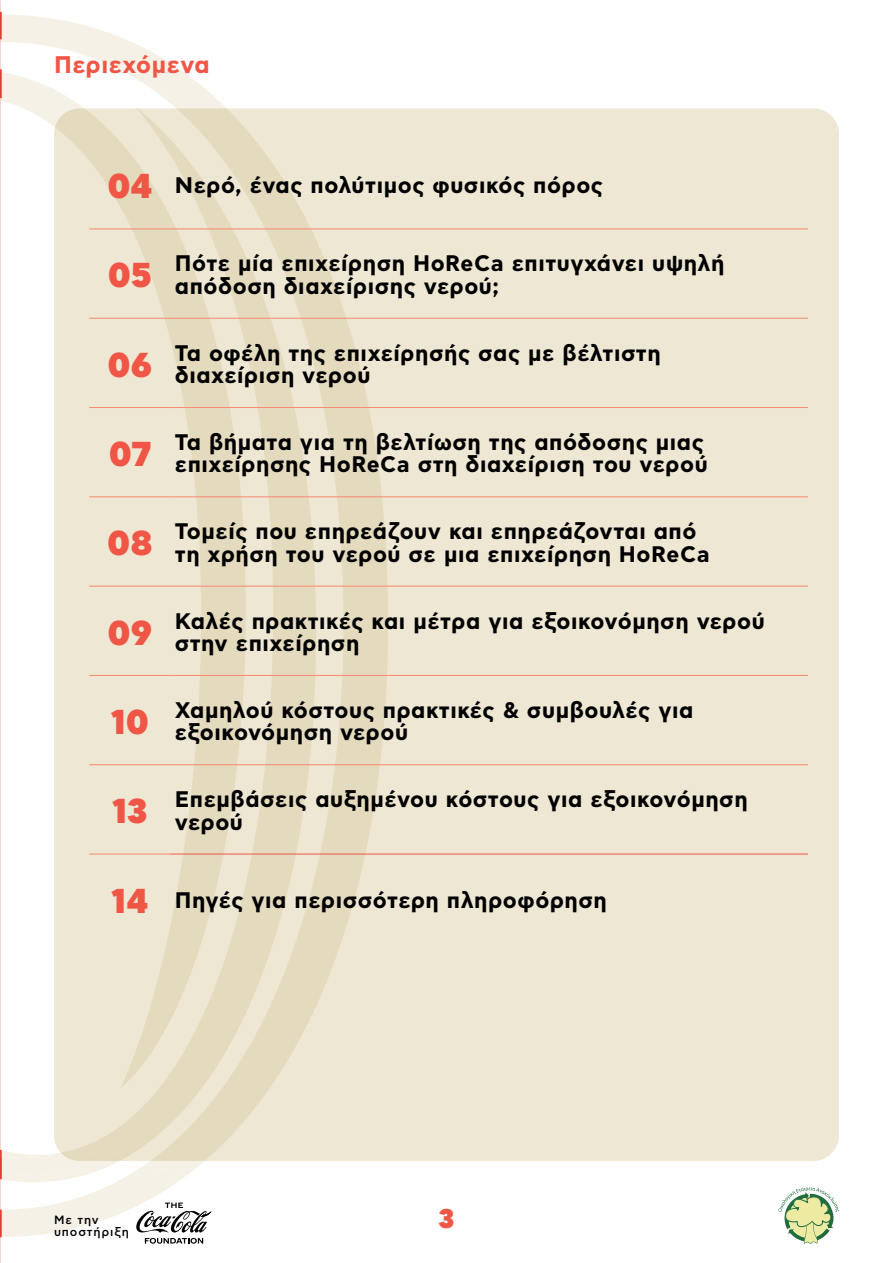
<style>
.page{position:relative;width:893px;height:1263px;background:#fff}
.page>*{position:absolute;margin:0;border:0;box-sizing:border-box;transform-origin:0 0}
.t1{font:900 34.5px "CF Asty Std";letter-spacing:.005em;color:#f05645}
.t2{font:900 27px "CF Asty Std";color:#f05645}
.t3{font:700 24px "CF Asty Std";letter-spacing:.02em;color:#f05645}
.t4{font:700 22.5px/22.5px "CF Asty Std";letter-spacing:.025em;color:#000}
.t5{font:500 12px/12px "CF Asty Std";letter-spacing:.075em;color:#000}
.s1{font-weight:900;font-size:34.5px;color:#f05645}
</style>
<div class="page">
<svg style="left:778px;top:1186px;width:61px;height:58px"></svg>
<div style="left:54px;top:108px;width:785px;height:1053px;background:#eee7d3;border-radius:26px"></div>
<hr style="left:171px;top:229px;width:637px;height:1px;background:#f58970">
<hr style="left:171px;top:318px;width:637px;height:1px;background:#f58970">
<hr style="left:171px;top:407px;width:637px;height:1px;background:#f58970">
<hr style="left:171px;top:497px;width:637px;height:1px;background:#f58970">
<hr style="left:171px;top:586px;width:637px;height:1px;background:#f58970">
<hr style="left:171px;top:675px;width:637px;height:1px;background:#f58970">
<hr style="left:171px;top:764px;width:637px;height:1px;background:#f58970">
<hr style="left:171px;top:854px;width:637px;height:1px;background:#f05645">
<svg style="left:0;top:12px;width:219px;height:1231px"></svg>
<p class="t3" style="left:54px;top:51px;width:157px">Περιεχόμενα</p>
<p class="t4" style="left:107px;top:175px;width:497px"><span class="s1">04</span> Νερό, ένας πολύτιμος φυσικός πόρος</p>
<h1 class="t1" style="left:108px;top:254px;width:45px">05</h1>
<p class="t4" style="left:175px;top:253px;width:551px">Πότε μία επιχείρηση HoReCa επιτυγχάνει υψηλή απόδοση διαχείρισης νερού;</p>
<h1 class="t1" style="left:108px;top:344px;width:46px">06</h1>
<p class="t4" style="left:175px;top:343px;width:487px">Τα οφέλη της επιχείρησής σας με βέλτιστη διαχείριση νερού</p>
<h1 class="t1" style="left:109px;top:433px;width:44px">07</h1>
<p class="t4" style="left:175px;top:432px;width:534px">Τα βήματα για τη βελτίωση της απόδοσης μιας επιχείρησης HoReCa στη διαχείριση του νερού</p>
<h1 class="t1" style="left:107px;top:522px;width:47px">08</h1>
<p class="t4" style="left:175px;top:521px;width:536px">Τομείς που επηρεάζουν και επηρεάζονται από τη χρήση του νερού σε μια επιχείρηση HoReCa</p>
<h1 class="t1" style="left:108px;top:612px;width:46px">09</h1>
<p class="t4" style="left:175px;top:611px;width:591px">Καλές πρακτικές και μέτρα για εξοικονόμηση νερού στην επιχείρηση</p>
<h1 class="t1" style="left:111px;top:701px;width:40px">10</h1>
<p class="t4" style="left:175px;top:700px;width:520px">Χαμηλού κόστους πρακτικές &amp; συμβουλές για εξοικονόμηση νερού</p>
<h1 class="t1" style="left:112px;top:790px;width:37px">13</h1>
<p class="t4" style="left:175px;top:789px;width:574px">Επεμβάσεις αυξημένου κόστους για εξοικονόμηση νερού</p>
<p class="t4" style="left:111px;top:890px;width:497px"><span class="s1">14</span> Πηγές για περισσότερη πληροφόρηση</p>
<p class="t5" style="left:54px;top:1214px;width:76px">Με την υποστήριξη</p>
<p class="t2" style="left:438px;top:1202px;width:17px">3</p>
</div>
